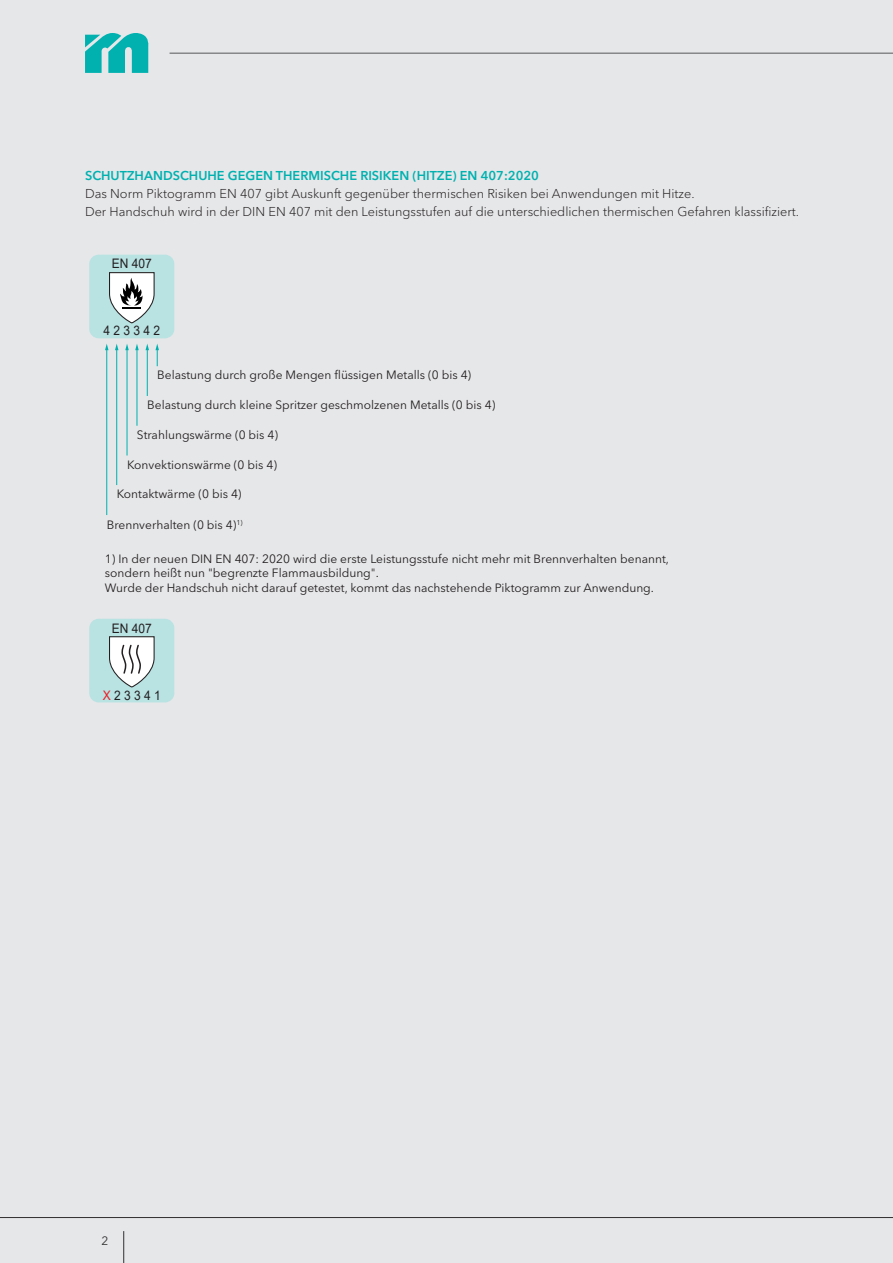
<style>
.page{position:relative;width:893px;height:1263px;background:#e6e7e9}
.page>*{position:absolute;margin:0;border:0;box-sizing:border-box;transform-origin:0 0}
.t1{font:13.05px "Arial";color:#231f20;scale:.91 1}
.CB_AF_AG_Beschreibun{font:300 12.75px "Avenir Next W1 G";color:#231f20}
.CB_AF_AG_Beschreibun-2{font:600 12.75px "Avenir Next W1 G";color:#00b1b0}
.t2{font:12px/14.4px "Avenir Next W1 G";color:#231f20}
.t3{font:12px "Avenir Next W1 G";color:#312f30}
.s1{color:#ee1d23}
</style>
<div class="page">
<hr style="left:170px;top:53px;width:723px;height:1px;background:#57585a">
<hr style="left:0;top:1217px;width:893px;height:1px;background:#312f30">
<hr style="left:123px;top:1231px;width:1px;height:32px;background:#312f30">
<svg style="left:85px;top:33px;width:63px;height:40px"></svg>
<hr style="left:116px;top:349px;width:1px;height:136px;background:#00b1b0">
<svg style="left:115px;top:344px;width:3px;height:6px"></svg>
<hr style="left:106px;top:349px;width:1px;height:166px;background:#00b1b0">
<svg style="left:105px;top:344px;width:3px;height:6px"></svg>
<hr style="left:127px;top:349px;width:1px;height:106px;background:#00b1b0">
<svg style="left:125px;top:344px;width:4px;height:6px"></svg>
<hr style="left:137px;top:349px;width:1px;height:77px;background:#00b1b0">
<svg style="left:135px;top:344px;width:4px;height:6px"></svg>
<hr style="left:147px;top:349px;width:1px;height:47px;background:#00b1b0">
<svg style="left:146px;top:344px;width:3px;height:6px"></svg>
<svg style="left:155px;top:344px;width:4px;height:22px"></svg>
<div style="left:89px;top:255px;width:85px;height:83px;background:#b9e2e3;border-radius:9px"></div>
<svg style="left:109px;top:272px;width:46px;height:52px"></svg>
<div style="left:89px;top:619px;width:85px;height:83px;background:#b9e2e3;border-radius:9px"></div>
<svg style="left:109px;top:636px;width:46px;height:52px"></svg>
<p class="CB_AF_AG_Beschreibun-2" style="left:85px;top:168px;width:455px">SCHUTZHANDSCHUHE GEGEN THERMISCHE RISIKEN (HITZE) EN 407:2020</p>
<p class="CB_AF_AG_Beschreibun" style="left:85px;top:186px;width:611px">Das Norm Piktogramm EN 407 gibt Auskunft gegenüber thermischen Risiken bei Anwendungen mit Hitze.</p>
<p class="CB_AF_AG_Beschreibun" style="left:85px;top:204px;width:715px">Der Handschuh wird in der DIN EN 407 mit den Leistungsstufen auf die unterschiedlichen thermischen Gefahren klassifiziert.</p>
<p class="t1" style="left:112px;top:255px;width:45px">EN 407</p>
<p class="t1" style="left:103px;top:322px;width:64px">4 2 3 3 4 2</p>
<p class="t2" style="left:157px;top:368px;width:315px">Belastung durch große Mengen flüssigen Metalls (0 bis 4)</p>
<p class="t2" style="left:147px;top:397px;width:350px">Belastung durch kleine Spritzer geschmolzenen Metalls (0 bis 4)</p>
<p class="t2" style="left:137px;top:427px;width:143px">Strahlungswärme (0 bis 4)</p>
<p class="t2" style="left:127px;top:458px;width:151px">Konvektionswärme (0 bis 4)</p>
<p class="t2" style="left:117px;top:487px;width:126px">Kontaktwärme (0 bis 4)</p>
<p class="t2" style="left:107px;top:517px;width:137px">Brennverhalten (0 bis 4)<sup>1)</sup></p>
<p class="t2" style="left:105px;top:551px;width:566px">1) In der neuen DIN EN 407: 2020 wird die erste Leistungsstufe nicht mehr mit Brennverhalten benannt, sondern heißt nun "begrenzte Flammausbildung".<br>Wurde der Handschuh nicht darauf getestet, kommt das nachstehende Piktogramm zur Anwendung.</p>
<p class="t1" style="left:112px;top:619px;width:45px">EN 407</p>
<p class="t1" style="left:103px;top:686px;width:65px"><span class="s1">X</span> 2 3 3 4 1</p>
<p class="t3" style="left:102px;top:1233px;width:8px">2</p>
</div>
